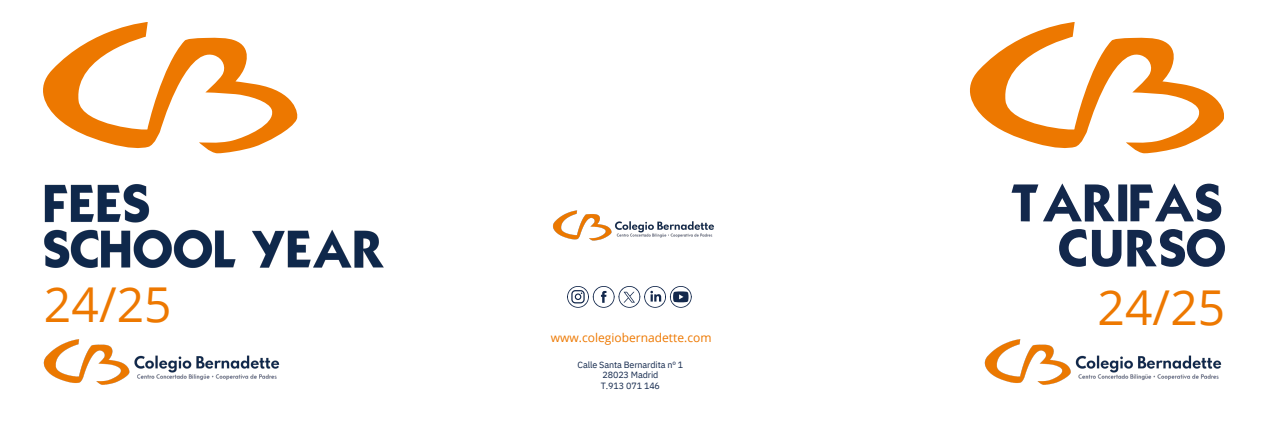
<style>
.page{position:relative;width:1267px;height:426px;background:#fff}
.page>*{position:absolute;margin:0;border:0;box-sizing:border-box;transform-origin:0 0}
.t1{font:48px "Open Sans";letter-spacing:.005em;color:#ed7800}
.t2{font:12px "Open Sans";color:#ed7800}
.t3{font:9px/10.5px "IBM Plex Sans";letter-spacing:-.015em;color:#13284c;text-align:center}
</style>
<div class="page">
<svg style="left:43px;top:22px;width:254px;height:131px"></svg>
<img style="left:44px;top:184px;width:340px;height:84px">
<img style="left:43px;top:339px;width:237px;height:46px">
<svg style="left:970px;top:22px;width:254px;height:131px"></svg>
<svg style="left:1059px;top:229px;width:166px;height:37px"></svg>
<svg style="left:1011px;top:183px;width:210px;height:38px"></svg>
<img style="left:984px;top:339px;width:238px;height:46px">
<svg style="left:567px;top:286px;width:125px;height:21px"></svg>
<img style="left:553px;top:210px;width:161px;height:31px">
<p class="t1" style="left:44px;top:270px;width:129px">24/25</p>
<p class="t1" style="left:1097px;top:273px;width:129px">24/25</p>
<h1 class="t2" style="left:551px;top:329px;width:162px">www.colegiobernadette.com</h1>
<p class="t3" style="left:578px;top:358px;width:107px">Calle Santa Bernardita nº 1<br>28023 Madrid<br>T.913 071 146</p>
</div>
